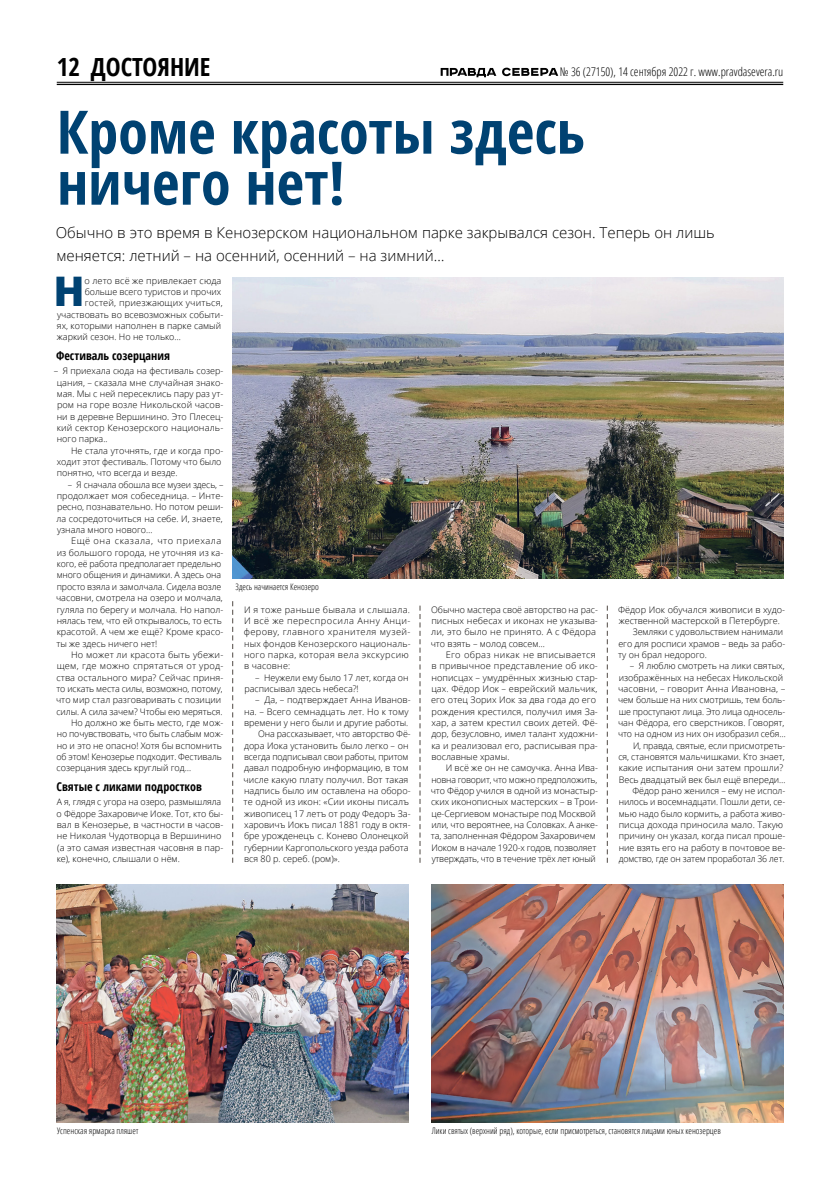
<style>
.page{position:relative;width:823px;height:1191px;background:#fff}
.page>*{position:absolute;margin:0;border:0;box-sizing:border-box;transform-origin:0 0}
.t1{font:700 condensed 60px/51px "Open Sans";color:#004272}
.t2{font:800 40.8px "Open Sans";color:#004272}
.t3{font:700 condensed 25px "Open Sans";color:#000}
.t4{font:300 15px/22.7px "Open Sans";color:#000}
.t5{font:300 condensed 12px "Open Sans";color:#000}
.t6{font:700 condensed 12px "Open Sans";color:#000}
.t7{font:300 9px/11.3px "Open Sans";color:#000}
.t8{font:300 9px/11.3px "Open Sans";letter-spacing:.03em;color:#000}
.t9{font:300 condensed 9px "Open Sans";color:#000}
.t10{font:300 9px "Open Sans";letter-spacing:.025em;color:#000}
.t11{font:300 9px "Open Sans";letter-spacing:.02em;color:#000}
</style>
<div class="page">
<hr style="left:57px;top:82px;width:725px;height:1px;background:#000">
<hr style="left:57px;top:84px;width:725px;height:1px;background:#000">
<svg style="left:440px;top:68px;width:118px;height:9px"></svg>
<svg style="left:232px;top:601px;width:1px;height:261px"></svg>
<svg style="left:419px;top:605px;width:1px;height:257px"></svg>
<svg style="left:606px;top:605px;width:1px;height:257px"></svg>
<img style="left:232px;top:278px;width:550px;height:300px">
<img style="left:431px;top:884px;width:351px;height:239px">
<img style="left:57px;top:884px;width:351px;height:239px">
<h3 class="t3" style="left:57px;top:49px;width:155px">12 ДОСТОЯНИЕ</h3>
<h3 class="t5" style="left:559px;top:63px;width:225px">№ 36 (27150), 14 сентября 2022 г. www.pravdasevera.ru</h3>
<h1 class="t1" style="left:57px;top:105px;width:529px">Кроме красоты здесь ничего нет!</h1>
<h3 class="t4" style="left:56px;top:221px;width:660px">Обычно в это время в Кенозерском национальном парке закрывался сезон. Теперь он лишь меняется: летний – на осенний, осенний – на зимний…</h3>
<h2 class="t2" style="left:54px;top:260px;width:33px">Н</h2>
<p class="t7" style="left:84px;top:274px;width:138px">о лето всё же привлекает сюда</p>
<p class="t7" style="left:85px;top:286px;width:138px">больше всего туристов и прочих</p>
<p class="t7" style="left:85px;top:297px;width:139px">гостей, приезжающих учиться,</p>
<p class="t7" style="left:57px;top:308px;width:168px">участвовать во всевозможных событи-</p>
<p class="t7" style="left:57px;top:320px;width:166px">ях, которыми наполнен в парке самый</p>
<p class="t7" style="left:57px;top:331px;width:125px">жаркий сезон. Но не только…</p>
<h3 class="t6" style="left:56px;top:347px;width:115px">Фестиваль созерцания</h3>
<p class="t7" style="left:57px;top:365px;width:168px;text-align:justify;text-indent:-3px">– Я приехала сюда на фестиваль созер&shy;цания, – сказала мне случайная знако&shy;мая. Мы с ней пересеклись пару раз ут&shy;ром на горе возле Никольской часов&shy;ни в деревне Вершинино. Это Плесец&shy;кий сектор Кенозерского националь&shy;ного парка..</p>
<p class="t7" style="left:57px;top:444px;width:168px;text-indent:14px">Не стала уточнять, где и когда про&shy;ходит этот фестиваль. Потому что было понятно, что всегда и везде.</p>
<p class="t7" style="left:57px;top:478px;width:168px;text-align:justify;text-indent:11px">– Я сначала обошла все музеи здесь, – продолжает моя собеседница. – Инте&shy;ресно, познавательно. Но потом реши&shy;ла сосредоточиться на себе. И, знаете, узнала много нового…</p>
<p class="t7" style="left:56px;top:535px;width:169px;text-indent:15px">Ещё она сказала, что приехала из большого города, не уточняя из ка&shy;кого, её работа предполагает предельно много общения и динамики. А здесь она просто взяла и замолчала. Сидела возле часовни, смотрела на озеро и молчала, гуляла по берегу и молчала. Но напол&shy;нялась тем, что ей открывалось, то есть красотой. А чем же ещё? Кроме красо&shy;ты же здесь ничего нет!</p>
<p class="t11" style="left:71px;top:648px;width:154px">Но может ли красота быть убежи-</p>
<p class="t10" style="left:57px;top:660px;width:168px">щем, где можно спрятаться от урод-</p>
<p class="t7" style="left:56px;top:671px;width:168px">ства остального мира? Сейчас приня-</p>
<p class="t7" style="left:56px;top:682px;width:168px">то искать места силы, возможно, потому,</p>
<p class="t7" style="left:56px;top:694px;width:166px">что мир стал разговаривать с позиции</p>
<p class="t7" style="left:56px;top:705px;width:167px">силы. А сила зачем? Чтобы ею меряться.</p>
<p class="t7" style="left:71px;top:717px;width:154px">Но должно же быть место, где мож-</p>
<p class="t7" style="left:57px;top:728px;width:168px">но почувствовать, что быть слабым мож-</p>
<p class="t7" style="left:57px;top:739px;width:166px">но и это не опасно! Хотя бы вспомнить</p>
<p class="t7" style="left:56px;top:751px;width:167px">об этом! Кенозерье подходит. Фестиваль</p>
<p class="t7" style="left:56px;top:762px;width:136px">созерцания здесь круглый год…</p>
<h3 class="t6" style="left:56px;top:778px;width:147px">Святые с ликами подростков</h3>
<p class="t7" style="left:56px;top:796px;width:168px">А я, глядя с угора на озеро, размышляла о Фёдоре Захаровиче Иоке. Тот, кто бы&shy;вал в Кенозерье, в частности в часов&shy;не Николая Чудотворца в Вершинино (а это самая известная часовня в пар&shy;ке), конечно, слышали о нём.</p>
<p class="t9" style="left:235px;top:580px;width:85px">Здесь начинается Кенозеро</p>
<p class="t8" style="left:243px;top:603px;width:168px">И я тоже раньше бывала и слышала.<br>И всё же переспросила Анну Анци&shy;ферову, главного хранителя музей&shy;ных фондов Кенозерского националь&shy;ного парка, которая вела экскурсию в часовне:</p>
<p class="t7" style="left:244px;top:671px;width:166px;text-indent:11px">– Неужели ему было 17 лет, когда он расписывал здесь небеса?!</p>
<p class="t7" style="left:255px;top:694px;width:157px">– Да, – подтверждает Анна Иванов-</p>
<p class="t7" style="left:244px;top:705px;width:166px">на. – Всего семнадцать лет. Но к тому</p>
<p class="t7" style="left:244px;top:717px;width:166px">времени у него были и другие работы.</p>
<p class="t7" style="left:258px;top:728px;width:154px">Она рассказывает, что авторство Фё-</p>
<p class="t7" style="left:244px;top:739px;width:166px">дора Иока установить было легко – он</p>
<p class="t7" style="left:244px;top:751px;width:166px">всегда подписывал свои работы, притом</p>
<p class="t7" style="left:244px;top:762px;width:166px">давал подробную информацию, в том</p>
<p class="t7" style="left:243px;top:773px;width:166px">числе какую плату получил. Вот такая</p>
<p class="t7" style="left:244px;top:785px;width:168px">надпись было им оставлена на оборо-</p>
<p class="t7" style="left:243px;top:796px;width:167px">те одной из икон: «Сии иконы писалъ</p>
<p class="t7" style="left:244px;top:807px;width:168px">живописец 17 летъ от роду Федоръ За-</p>
<p class="t7" style="left:244px;top:819px;width:168px">харовичъ Иокъ писал 1881 году в октя-</p>
<p class="t7" style="left:244px;top:830px;width:166px">бре урожденецъ с. Конево Олонецкой</p>
<p class="t7" style="left:244px;top:841px;width:166px">губернии Каргопольского уезда работа</p>
<p class="t7" style="left:244px;top:853px;width:97px">вся 80 р. сереб. (ром)».</p>
<p class="t7" style="left:430px;top:603px;width:169px">Обычно мастера своё авторство на рас&shy;писных небесах и иконах не указыва&shy;ли, это было не принято. А с Фёдора что взять – молод совсем…</p>
<p class="t7" style="left:431px;top:648px;width:168px;text-indent:15px">Его образ никак не вписывается в привычное представление об ико&shy;нописцах – умудрённых жизнью стар&shy;цах. Фёдор Иок – еврейский мальчик, его отец Зорих Иок за два года до его рождения крестился, получил имя За&shy;хар, а затем крестил своих детей. Фё&shy;дор, безусловно, имел талант художни&shy;ка и реализовал его, расписывая пра&shy;вославные храмы.</p>
<p class="t7" style="left:430px;top:762px;width:169px;text-indent:15px">И всё же он не самоучка. Анна Ива&shy;новна говорит, что можно предположить, что Фёдор учился в одной из монастыр&shy;ских иконописных мастерских – в Трои&shy;це-Сергиевом монастыре под Москвой или, что вероятнее, на Соловках. А анке&shy;та, заполненная Фёдором Захаровичем Иоком в начале 1920‑х годов, позволяет утверждать, что в течение трёх лет юный</p>
<p class="t7" style="left:618px;top:603px;width:168px">Фёдор Иок обучался живописи в худо-</p>
<p class="t7" style="left:618px;top:614px;width:162px">жественной мастерской в Петербурге.</p>
<p class="t7" style="left:632px;top:626px;width:152px">Земляки с удовольствием нанимали</p>
<p class="t7" style="left:618px;top:637px;width:168px">его для росписи храмов – ведь за рабо-</p>
<p class="t7" style="left:618px;top:648px;width:90px">ту он брал недорого.</p>
<p class="t7" style="left:617px;top:660px;width:169px;text-align:right">– Я люблю смотреть на лики святых, изображённых на небесах Никольской часовни, – говорит Анна Ивановна, – чем больше на них смотришь, тем боль&shy;ше проступают лица. Это лица односель&shy;чан Фёдора, его сверстников. Говорят, что на одном из них он изобразил себя… И, правда, святые, если присмотреть-<br>ся, становятся мальчишками. Кто знает, какие испытания они затем прошли?<br>Весь двадцатый век был ещё впереди… Фёдор рано женился – ему не испол&shy;нилось и восемнадцати. Пошли дети, се&shy;мью надо было кормить, а работа живо&shy;писца дохода приносила мало. Такую причину он указал, когда писал проше&shy;ние взять его на работу в почтовое ве&shy;домство, где он затем проработал 36 лет.</p>
<p class="t9" style="left:57px;top:1124px;width:82px">Успенская ярмарка пляшет</p>
<p class="t9" style="left:431px;top:1124px;width:290px">Лики святых (верхний ряд), которые, если присмотреться, становятся лицами юных кенозерцев</p>
</div>
